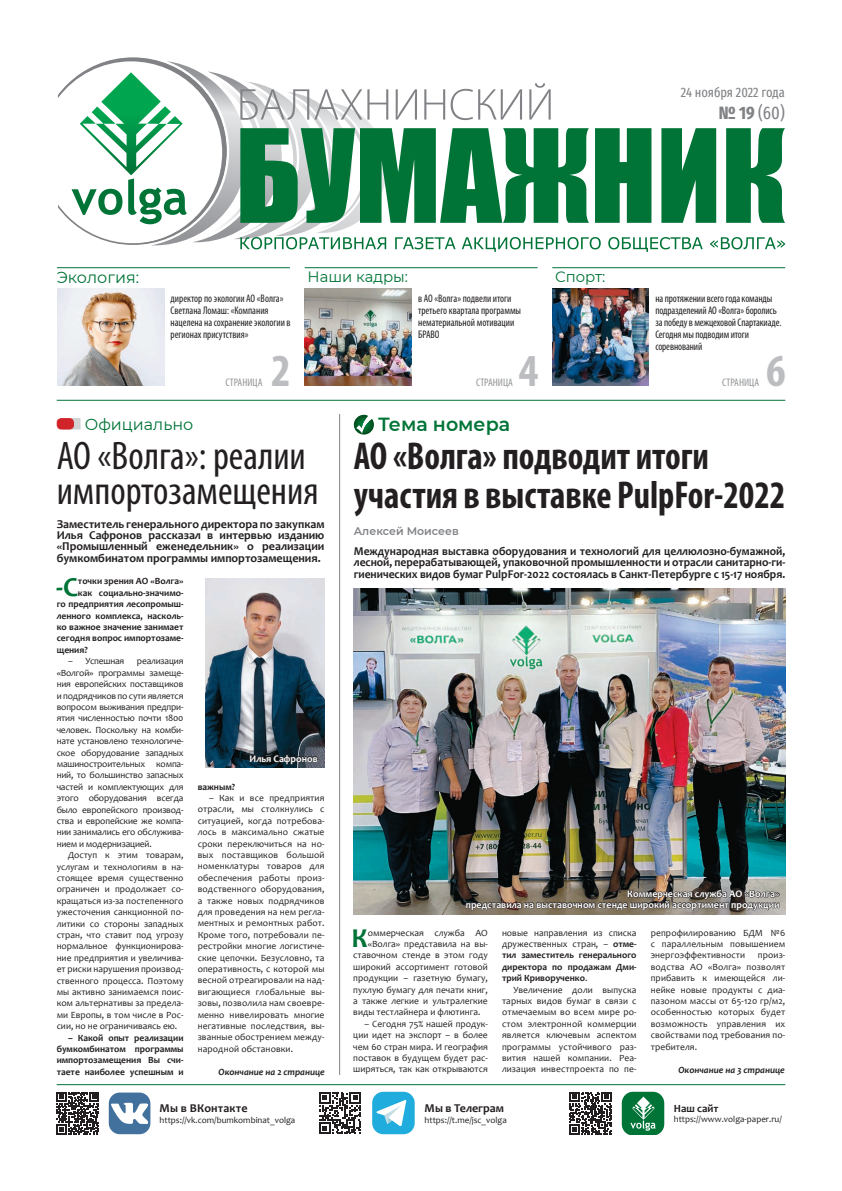
<style>
.page{position:relative;width:842px;height:1191px;background:#fff}
.page>*{position:absolute;margin:0;border:0;box-sizing:border-box;transform-origin:0 0}
.t1{font:700 condensed 46px "Myriad Pro";color:#bcbdc0}
.t2{font:condensed 40px/35px "Myriad Pro";color:#231f20}
.t3{font:700 condensed 39px/39px "Myriad Pro";color:#231f20;scale:.93 1}
.t4{font:700 27.4px "Candara";color:#007437}
.t5{font:600 19px "Montserrat";color:#007437}
.t6{font:extra-condensed 18px "Fira Sans";color:#808285}
.t7{font:16px "Montserrat";color:#007437}
.t8{font:15px "Montserrat";color:#007437}
.t9{font:extra-condensed 13.5px "Fira Sans";letter-spacing:-.005em;color:#808285}
.t10{font:700 12px/11.4px "Candara";color:#231f20;text-align:justify;scale:.96 1}
.t11{font:700 12px/11.4px "Candara";color:#231f20;text-align:justify}
.t12{font:condensed 11px/12px "Myriad Pro";letter-spacing:-.005em;color:#231f20;scale:.95 1}
.t13{font:condensed 11px "Myriad Pro";color:#939598}
.t14{font:600 11px "Montserrat";color:#808285}
.t15{font:700 11px "Candara";color:#231f20}
.t16{font:700 10px/10.8px "Candara";color:#fff;text-align:right}
.t17{font:9.5px/11.4px "Candara";color:#231f20;text-align:justify}
.t18{font:700 9.5px/11.4px "Candara";color:#231f20;text-align:justify}
.t19{font:italic 700 9.5px "Candara";color:#231f20}
.t20{font:9.5px "Candara";letter-spacing:-.02em;color:#231f20}
.t21{font:9px "Candara";color:#231f20}
.s1{font-weight:700}
.s2{font-weight:400}
</style>
<div class="page">
<svg style="left:58px;top:57px;width:727px;height:195px"></svg>
<hr style="left:57px;top:400px;width:728px;height:1px;background:#007437">
<hr style="left:57px;top:1084px;width:728px;height:1px;background:#007437">
<svg style="left:319px;top:1092px;width:42px;height:42px"></svg>
<div style="left:372px;top:1091px;width:43px;height:43px;background:#20acdd;border-radius:11px"></div>
<svg style="left:376px;top:1100px;width:30px;height:26px"></svg>
<svg style="left:57px;top:1092px;width:42px;height:42px"></svg>
<div style="left:109px;top:1092px;width:41px;height:42px;background:#43719e;border-radius:11px"></div>
<svg style="left:111px;top:1102px;width:37px;height:22px"></svg>
<svg style="left:569px;top:1092px;width:43px;height:42px"></svg>
<svg style="left:622px;top:1091px;width:42px;height:43px;background:#33905f"></svg>
<img style="left:57px;top:288px;width:107px;height:98px">
<img style="left:552px;top:288px;width:96px;height:98px">
<img style="left:305px;top:289px;width:106px;height:96px">
<hr style="left:57px;top:267px;width:233px;height:1px;background:#007437">
<hr style="left:305px;top:267px;width:233px;height:1px;background:#007437">
<hr style="left:552px;top:267px;width:233px;height:1px;background:#007437">
<svg style="left:354px;top:415px;width:20px;height:19px"></svg>
<hr style="left:339px;top:414px;width:1px;height:661px;background:#808285">
<div style="left:63px;top:419px;width:17px;height:10px;background:#d1d2d4"></div>
<div style="left:62px;top:418px;width:19px;height:11px;border:1px solid #d1d2d4"></div>
<div style="left:57px;top:419px;width:16px;height:10px;background:#d1232a;border-radius:4px"></div>
<div style="left:57px;top:418px;width:17px;height:11px;border:1px solid #d1232a;border-radius:4px"></div>
<img style="left:354px;top:588px;width:431px;height:326px">
<img style="left:205px;top:578px;width:119px;height:189px">
<svg style="left:249px;top:753px;width:70px;height:11px"></svg>
<svg style="left:465px;top:884px;width:315px;height:27px;background:#61584e"></svg>
<h3 class="t9" style="left:681px;top:82px;width:105px">24 ноября 2022 года</h3>
<h3 class="t6" style="left:719px;top:99px;width:67px"><span class="s1">№ 19</span> (60)</h3>
<h3 class="t7" style="left:57px;top:266px;width:84px">Экология:</h3>
<p class="t12" style="left:171px;top:292px;width:128px">директор по экологии АО «Волга»<br>Светлана Ломаш: «Компания нацелена на сохранение экологии в регионах присутствия»</p>
<p class="t13" style="left:226px;top:375px;width:38px">СТРАНИЦА</p>
<h1 class="t1" style="left:271px;top:342px;width:21px">2</h1>
<h3 class="t8" style="left:308px;top:266px;width:102px">Наши кадры:</h3>
<p class="t12" style="left:418px;top:292px;width:110px">в АО «Волга» подвели итоги третьего квартала программы нематериальной мотивации<br>БРАВО</p>
<h1 class="t1" style="left:519px;top:342px;width:21px">4</h1>
<p class="t13" style="left:476px;top:375px;width:38px">СТРАНИЦА</p>
<h3 class="t8" style="left:555px;top:266px;width:52px">Спорт:</h3>
<p class="t12" style="left:655px;top:292px;width:134px">на протяжении всего года команды подразделений АО «Волга» боролись за победу в межцеховой Спартакиаде.<br>Сегодня мы подводим итоги соревнований</p>
<p class="t13" style="left:722px;top:375px;width:38px">СТРАНИЦА</p>
<h1 class="t1" style="left:766px;top:342px;width:21px">6</h1>
<h3 class="t7" style="left:85px;top:413px;width:110px">Официально</h3>
<h2 class="t2" style="left:57px;top:438px;width:263px">АО «Волга»: реалии импортозамещения</h2>
<p class="t11" style="left:57px;top:518px;width:269px">Заместитель генерального директора по закупкам Илья Сафронов рассказал в интервью изданию «Промышленный еженедельник» о реализации бумкомбинатом программы импортозамещения.</p>
<p class="t14" style="left:354px;top:523px;width:106px">Алексей Моисеев</p>
<h3 class="t5" style="left:378px;top:411px;width:133px">Тема номера</h3>
<h3 class="t3" style="left:354px;top:436px;width:465px">АО «Волга» подводит итоги участия в выставке PulpFor-2022</h3>
<p class="t10" style="left:354px;top:545px;width:451px">Международная выставка оборудования и технологий для целлюлозно-бумажной, лесной, перерабатывающей, упаковочной промышленности и отрасли санитарно-ги&shy;гиенических видов бумаг PulpFor-2022 состоялась в Санкт-Петербурге с 15-17 ноября.</p>
<h3 class="t4" style="left:56px;top:570px;width:23px">-С</h3>
<p class="t18" style="left:78px;top:575px;width:107px">точки зрения АО «Волга»</p>
<p class="t18" style="left:78px;top:587px;width:107px">как социально-значимо-</p>
<p class="t18" style="left:57px;top:598px;width:128px">го предприятия лесопромыш-</p>
<p class="t18" style="left:57px;top:610px;width:128px">ленного комплекса, насколь-</p>
<p class="t18" style="left:57px;top:621px;width:128px">ко важное значение занимает</p>
<p class="t18" style="left:57px;top:632px;width:128px">сегодня вопрос импортозаме-</p>
<p class="t18" style="left:57px;top:644px;width:33px">щения?</p>
<p class="t20" style="left:68px;top:655px;width:58px">– Успешная</p>
<p class="t17" style="left:57px;top:655px;width:128px;text-indent:80px">реализация «Волгой» программы замеще&shy;ния европейских поставщиков и подрядчиков по сути является вопросом выживания предпри&shy;ятия численностью почти 1800 человек. Поскольку на комби&shy;нате установлено технологиче&shy;ское оборудование западных машиностроительных компа&shy;ний, то большинство запасных частей и комплектующих для этого оборудования всегда было европейского производ&shy;ства и европейские же компа&shy;нии занимались его обслужива&shy;нием и модернизацией.</p>
<p class="t17" style="left:57px;top:849px;width:128px;text-indent:11px">Доступ к этим товарам, услугам и технологиям в на&shy;стоящее время существенно ограничен и продолжает со&shy;кращаться из-за постепенного ужесточения санкционной по&shy;литики со стороны западных стран, что ставит под угрозу нормальное функционирова&shy;ние предприятия и увеличива&shy;ет риски нарушения производ&shy;ственного процесса. Поэтому мы активно занимаемся поис&shy;ком альтернативы за предела&shy;ми Европы, в том числе в Рос&shy;сии, но не ограничиваясь ею.</p>
<p class="t18" style="left:57px;top:1031px;width:128px;text-indent:11px">– Какой опыт реализации бумкомбинатом программы импортозамещения Вы счи&shy;таете наиболее успешным и</p>
<p class="t16" style="left:250px;top:752px;width:70px">Илья Сафронов</p>
<p class="t18" style="left:198px;top:780px;width:39px">важным?</p>
<p class="t17" style="left:198px;top:792px;width:128px;text-indent:11px">– Как и все предприятия отрасли, мы столкнулись с ситуацией, когда потребова&shy;лось в максимально сжатые сроки переключиться на но&shy;вых поставщиков большой номенклатуры товаров для обеспечения работы произ&shy;водственного оборудования, а также новых подрядчиков для проведения на нем регла&shy;ментных и ремонтных работ.<br>Кроме того, потребовали пе&shy;рестройки многие логистиче&shy;ские цепочки. Безусловно, та оперативность, с которой мы весной отреагировали на над&shy;вигающиеся глобальные вы&shy;зовы, позволила нам своевре&shy;менно нивелировать многие негативные последствия, вы&shy;званные обострением между&shy;народной обстановки.</p>
<p class="t16" style="left:466px;top:888px;width:315px">Коммерческая служба АО «Волга»<br>представила на выставочном стенде широкий ассортимент продукции</p>
<h3 class="t4" style="left:351px;top:921px;width:18px">К</h3>
<p class="t17" style="left:368px;top:926px;width:122px">оммерческая служба АО</p>
<p class="t17" style="left:651px;top:926px;width:136px">репрофилированию БДМ №6 с параллельным повышением энергоэффективности</p>
<p class="t18" style="left:502px;top:926px;width:136px"><span class="s2">новые направления из списка дружественных стран, –</span> отме&shy;тил заместитель генерального директора по продажам Дми&shy;трий Криворученко<span class="s2">.</span></p>
<p class="t17" style="left:502px;top:983px;width:136px;text-indent:11px">Увеличение доли выпуска тарных видов бумаг в связи с отмечаемым во всем мире ро&shy;стом электронной коммерции является ключевым аспектом программы устойчивого раз&shy;вития нашей компании. Реа&shy;лизация инвестпроекта по пе-</p>
<p class="t17" style="left:368px;top:938px;width:122px">«Волга» представила на вы-</p>
<p class="t17" style="left:353px;top:949px;width:136px">ставочном стенде в этом году</p>
<p class="t17" style="left:353px;top:961px;width:136px">широкий ассортимент готовой</p>
<p class="t17" style="left:353px;top:972px;width:136px">продукции – газетную бумагу,</p>
<p class="t17" style="left:353px;top:983px;width:136px">пухлую бумагу для печати книг,</p>
<p class="t17" style="left:353px;top:995px;width:136px">а также легкие и ультралегкие</p>
<p class="t17" style="left:353px;top:1006px;width:129px">виды тестлайнера и флютинга.</p>
<p class="t17" style="left:353px;top:1018px;width:136px;text-indent:11px">– Сегодня 75% нашей продук&shy;ции идет на экспорт – в более чем 60 стран мира. И география поставок в будущем будет рас&shy;ширяться, так как открываются</p>
<p class="t17" style="left:651px;top:949px;width:136px;text-indent:107px">произ&shy;водства АО «Волга» позволят прибавить к имеющейся ли&shy;нейке новые продукты с диа&shy;пазоном массы от 65-120 гр/м2, особенностью которых будет возможность управления их свойствами под требования по&shy;требителя.</p>
<p class="t19" style="left:219px;top:1066px;width:108px">Окончание на 2 странице</p>
<p class="t19" style="left:678px;top:1063px;width:108px">Окончание на 3 странице</p>
<p class="t11" style="left:160px;top:1102px;width:89px">Мы в ВКонтакте</p>
<p class="t21" style="left:160px;top:1114px;width:137px">https://vk.com/bumkombinat_volga</p>
<p class="t11" style="left:425px;top:1102px;width:81px">Мы в Телеграм</p>
<p class="t21" style="left:425px;top:1114px;width:84px">https://t.me/jsc_volga</p>
<p class="t15" style="left:674px;top:1101px;width:46px">Наш сайт</p>
<p class="t21" style="left:674px;top:1113px;width:110px">https://www.volga-paper.ru/</p>
</div>
